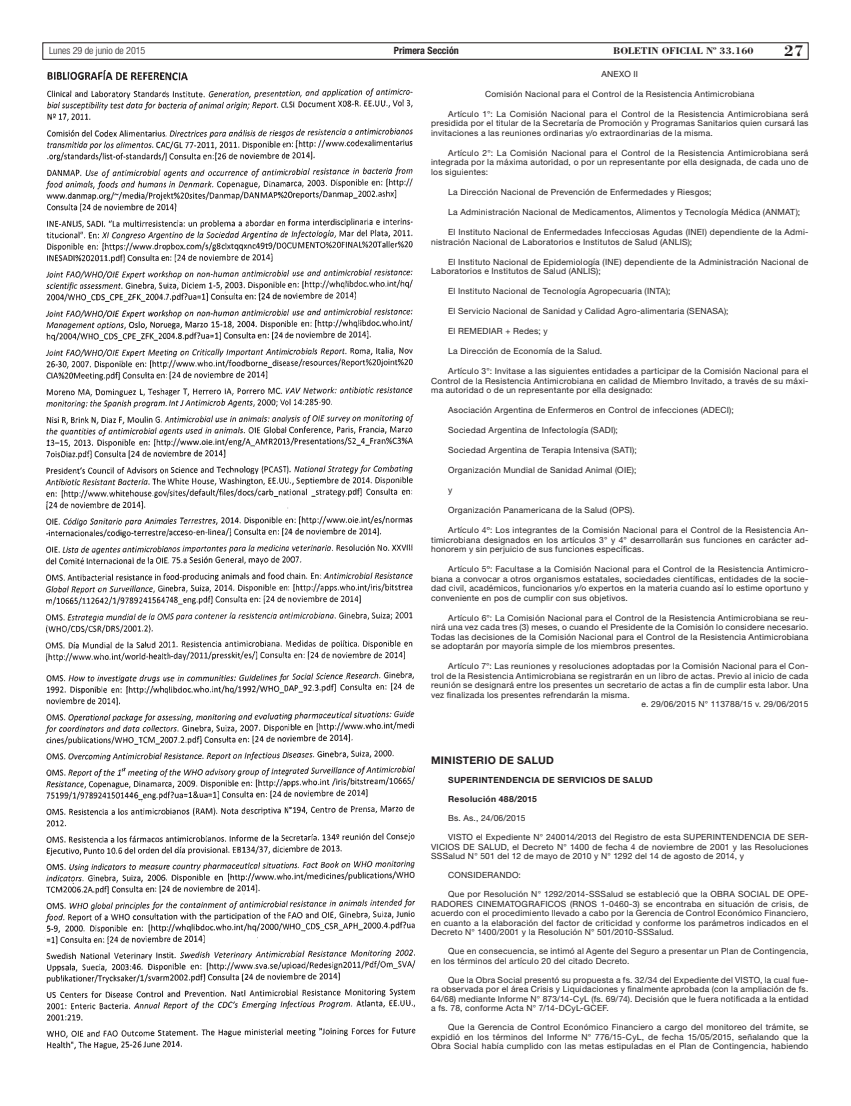
<style>
.page{position:relative;width:851px;height:1106px;background:#fff}
.page>*{position:absolute;margin:0;border:0;box-sizing:border-box;transform-origin:0 0}
.t1{font:700 16px "Bodoni Std";color:#231f20}
.t2{font:700 10.5px "Helvetica Neue LT Std";letter-spacing:.025em;color:#231f20}
.t3{font:700 10px "Bodoni Std";color:#231f20}
.t4{font:300 condensed 10px "Helvetica Neue LT Std";color:#231f20}
.t5{font:700 condensed 10px "Helvetica Neue LT Std";color:#231f20}
.t6{font:8.5px/9.5px "Helvetica Neue LT Std";letter-spacing:.025em;color:#231f20;text-align:justify}
.t7{font:700 8.5px "Helvetica Neue LT Std";letter-spacing:.035em;color:#231f20}
</style>
<div class="page">
<div style="left:43px;top:43px;width:765px;height:17px;border:1px solid #231f20"></div>
<img style="left:45px;top:71px;width:369px;height:591px">
<img style="left:44px;top:671px;width:372px;height:378px">
<p class="t4" style="left:49px;top:45px;width:98px">Lunes 29 de junio de 2015</p>
<p class="t5" style="left:394px;top:45px;width:66px">Primera Sección</p>
<p class="t3" style="left:613px;top:45px;width:142px">BOLETIN OFICIAL Nº 33.160</p>
<h1 class="t1" style="left:783px;top:41px;width:21px">27</h1>
<p class="t6" style="left:601px;top:69px;width:38px">ANEXO II</p>
<p class="t6" style="left:485px;top:89px;width:271px">Comisión Nacional para el Control de la Resistencia Antimicrobiana</p>
<p class="t6" style="left:431px;top:109px;width:379px;text-indent:17px">Artículo 1°: La Comisión Nacional para el Control de la Resistencia Antimicrobiana será presidida por el titular de la Secretaría de Promoción y Programas Sanitarios quien cursará las invitaciones a las reuniones ordinarias y/o extraordinarias de la misma.</p>
<p class="t6" style="left:431px;top:148px;width:378px;text-indent:17px">Artículo 2°: La Comisión Nacional para el Control de la Resistencia Antimicrobiana será integrada por la máxima autoridad, o por un representante por ella designada, de cada uno de los siguientes:</p>
<p class="t6" style="left:448px;top:187px;width:265px">La Dirección Nacional de Prevención de Enfermedades y Riesgos;</p>
<p class="t6" style="left:448px;top:207px;width:353px">La Administración Nacional de Medicamentos, Alimentos y Tecnología Médica (ANMAT);</p>
<p class="t6" style="left:431px;top:227px;width:379px;text-indent:17px">El Instituto Nacional de Enfermedades Infecciosas Agudas (INEI) dependiente de la Admi&shy;nistración Nacional de Laboratorios e Institutos de Salud (ANLIS);</p>
<p class="t6" style="left:431px;top:257px;width:379px;text-indent:17px">El Instituto Nacional de Epidemiología (INE) dependiente de la Administración Nacional de<br>Laboratorios e Institutos de Salud (ANLIS);</p>
<p class="t6" style="left:448px;top:286px;width:224px">El Instituto Nacional de Tecnología Agropecuaria (INTA);</p>
<p class="t6" style="left:448px;top:306px;width:282px">El Servicio Nacional de Sanidad y Calidad Agro-alimentaria (SENASA);</p>
<p class="t6" style="left:448px;top:326px;width:101px">El REMEDIAR + Redes; y</p>
<p class="t6" style="left:448px;top:346px;width:155px">La Dirección de Economía de la Salud.</p>
<p class="t6" style="left:431px;top:366px;width:379px;text-indent:17px">Artículo 3°: Invitase a las siguientes entidades a participar de la Comisión Nacional para el Control de la Resistencia Antimicrobiana en calidad de Miembro Invitado, a través de su máxi&shy;ma autoridad o de un representante por ella designado:</p>
<p class="t6" style="left:448px;top:405px;width:287px">Asociación Argentina de Enfermeros en Control de infecciones (ADECI);</p>
<p class="t6" style="left:448px;top:425px;width:171px">Sociedad Argentina de Infectología (SADI);</p>
<p class="t6" style="left:448px;top:445px;width:190px">Sociedad Argentina de Terapia Intensiva (SATI);</p>
<p class="t6" style="left:448px;top:465px;width:190px">Organización Mundial de Sanidad Animal (OIE);</p>
<p class="t6" style="left:448px;top:485px;width:6px">y</p>
<p class="t6" style="left:448px;top:505px;width:188px">Organización Panamericana de la Salud (OPS).</p>
<p class="t6" style="left:431px;top:525px;width:379px;text-indent:17px">Artículo 4º: Los integrantes de la Comisión Nacional para el Control de la Resistencia An&shy;timicrobiana designados en los artículos 3° y 4° desarrollarán sus funciones en carácter ad&shy;honorem y sin perjuicio de sus funciones específicas.</p>
<p class="t6" style="left:431px;top:564px;width:379px;text-indent:17px">Artículo 5º: Facultase a la Comisión Nacional para el Control de la Resistencia Antimicro&shy;biana a convocar a otros organismos estatales, sociedades científicas, entidades de la socie&shy;dad civil, académicos, funcionarios y/o expertos en la materia cuando así lo estime oportuno y conveniente en pos de cumplir con sus objetivos.</p>
<p class="t6" style="left:431px;top:612px;width:379px;text-indent:17px">Artículo 6°: La Comisión Nacional para el Control de la Resistencia Antimicrobiana se reu&shy;nirá una vez cada tres (3) meses, o cuando el Presidente de la Comisión lo considere necesario.<br>Todas las decisiones de la Comisión Nacional para el Control de la Resistencia Antimicrobiana se adoptarán por mayoría simple de los miembros presentes.</p>
<p class="t6" style="left:448px;top:661px;width:362px">Artículo 7°: Las reuniones y resoluciones adoptadas por la Comisión Nacional para el Con-</p>
<p class="t6" style="left:431px;top:670px;width:379px">trol de la Resistencia Antimicrobiana se registrarán en un libro de actas. Previo al inicio de cada</p>
<p class="t6" style="left:431px;top:680px;width:379px">reunión se designará entre los presentes un secretario de actas a fin de cumplir esta labor. Una</p>
<p class="t6" style="left:431px;top:689px;width:200px">vez finalizada los presentes refrendarán la misma.</p>
<p class="t6" style="left:641px;top:699px;width:168px">e. 29/06/2015 N° 113788/15 v. 29/06/2015</p>
<p class="t2" style="left:431px;top:754px;width:124px">MINISTERIO DE SALUD</p>
<p class="t7" style="left:448px;top:774px;width:206px">SUPERINTENDENCIA DE SERVICIOS DE SALUD</p>
<p class="t7" style="left:448px;top:794px;width:90px">Resolución 488/2015</p>
<p class="t6" style="left:448px;top:813px;width:79px">Bs. As., 24/06/2015</p>
<p class="t6" style="left:431px;top:832px;width:379px;text-indent:17px">VISTO el Expediente N° 240014/2013 del Registro de esta SUPERINTENDENCIA DE SER-VICIOS DE SALUD, el Decreto N° 1400 de fecha 4 de noviembre de 2001 y las Resoluciones SSSalud N° 501 del 12 de mayo de 2010 y N° 1292 del 14 de agosto de 2014, y</p>
<p class="t6" style="left:448px;top:870px;width:74px">CONSIDERANDO:</p>
<p class="t6" style="left:431px;top:889px;width:379px;text-indent:17px">Que por Resolución N° 1292/2014-SSSalud se estableció que la OBRA SOCIAL DE OPE-RADORES CINEMATOGRAFICOS (RNOS 1-0460-3) se encontraba en situación de crisis, de acuerdo con el procedimiento llevado a cabo por la Gerencia de Control Económico Financiero, en cuanto a la elaboración del factor de criticidad y conforme los parámetros indicados en el Decreto N° 1400/2001 y la Resolución N° 501/2010-SSSalud.</p>
<p class="t6" style="left:431px;top:946px;width:379px;text-indent:17px">Que en consecuencia, se intimó al Agente del Seguro a presentar un Plan de Contingencia, en los términos del artículo 20 del citado Decreto.</p>
<p class="t6" style="left:431px;top:974px;width:379px;text-indent:17px">Que la Obra Social presentó su propuesta a fs. 32/34 del Expediente del VISTO, la cual fue&shy;ra observada por el área Crisis y Liquidaciones y finalmente aprobada (con la ampliación de fs.<br>64/68) mediante Informe N° 873/14-CyL (fs. 69/74). Decisión que le fuera notificada a la entidad a fs. 78, conforme Acta N° 7/14-DCyL-GCEF.</p>
<p class="t6" style="left:431px;top:1022px;width:379px;text-indent:17px">Que la Gerencia de Control Económico Financiero a cargo del monitoreo del trámite, se expidió en los términos del Informe N° 776/15-CyL, de fecha 15/05/2015, señalando que la Obra Social había cumplido con las metas estipuladas en el Plan de Contingencia, habiendo</p>
</div>
